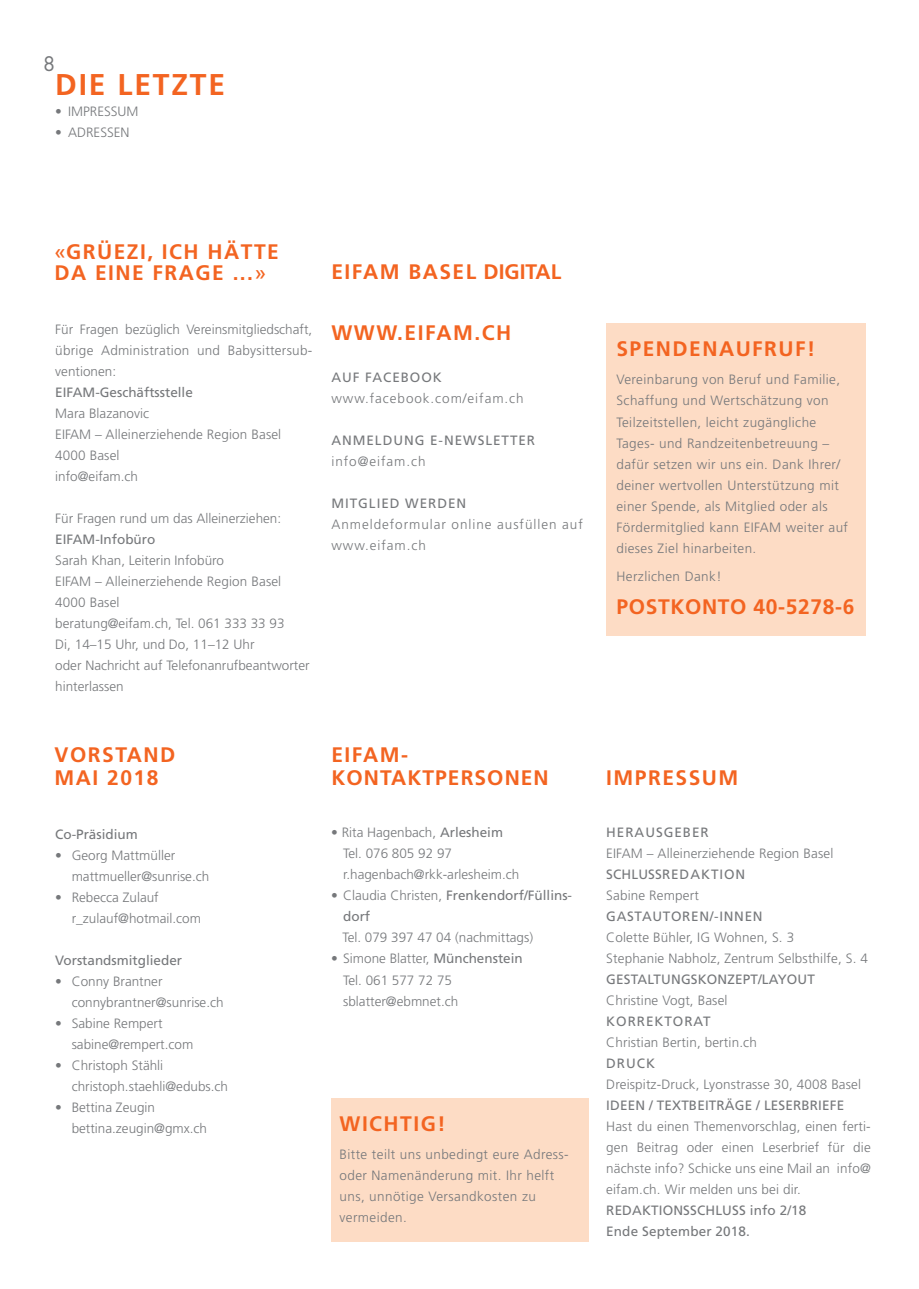
<style>
.page{position:relative;width:919px;height:1289px;background:#fff}
.page>*{position:absolute;margin:0;border:0;box-sizing:border-box;transform-origin:0 0}
.t1{font:700 30px "Frutiger";letter-spacing:.06em;color:#f36421}
.t2{font:700 21px/22.5px "Frutiger";letter-spacing:.07em;color:#f36421}
.t3{font:700 21px "Frutiger";letter-spacing:.03em;color:#f36421}
.t4{font:700 21px/22.5px "Frutiger";letter-spacing:.05em;color:#f36421}
.t5{font:19.5px "Futura";color:#76787b}
.t6{font:300 13.5px/21px "Frutiger";letter-spacing:.01em;color:#76787b}
.t7{font:300 13.5px/21px "Frutiger";letter-spacing:.03em;color:#76787b}
.t8{font:13.5px/21px "Frutiger";letter-spacing:.01em;color:#76787b}
.t9{font:300 13.5px/21px "Frutiger";letter-spacing:.07em;color:#76787b}
.t10{font:13.5px "Frutiger";letter-spacing:.07em;color:#76787b}
.s1{font-weight:400}
.s2{font-weight:300}
</style>
<div class="page">
<div style="left:331px;top:1098px;width:257px;height:143px;background:#fddcc5"></div>
<div style="left:606px;top:323px;width:259px;height:313px;background:#fddcc5"></div>
<h3 class="t5" style="left:43px;top:50px;width:14px">8</h3>
<h1 class="t1" style="left:55px;top:67px;width:167px">DIE LETZTE</h1>
<p class="t6" style="left:55px;top:101px;width:85px">• I mpressum</p>
<p class="t6" style="left:55px;top:122px;width:76px">• Adressen</p>
<h2 class="t2" style="left:54px;top:241px;width:223px;line-height:21px"><span class="s1">«</span>GRÜEZI, ICH HÄTTE<br>DA EINE FRAGE ...<span class="s1">»</span></h2>
<p class="t6" style="left:55px;top:319px;width:258px;text-align:justify">Für Fragen bezüglich Vereinsmitgliedschaft, übrige Administration und Babysittersub&shy;ventionen:</p>
<p class="t8" style="left:55px;top:381px;width:9px">EIFAM</p>
<p class="t8" style="left:95px;top:381px;width:99px">-GESCHÄFTSSTELLE</p>
<p class="t6" style="left:55px;top:403px;width:227px">Mara Blazanovic<br>eifam – Alleinerziehende Region Basel<br>4000 Basel<br>info@eifam.ch</p>
<p class="t6" style="left:55px;top:508px;width:227px">Für Fragen rund um das Alleinerziehen:</p>
<p class="t8" style="left:55px;top:528px;width:101px">EIFAM-INFOBÜRO</p>
<p class="t6" style="left:55px;top:550px;width:256px">Sarah Khan, Leiterin Infobüro<br>eifam – Alleinerziehende Region Basel<br>4000 Basel<br>beratung@eifam.ch, Tel. 061 333 33 93<br>Di, 14–15 Uhr, und Do, 11–12 Uhr<br>oder Nachricht auf Telefonanrufbeantworter hinterlassen</p>
<h2 class="t2" style="left:331px;top:260px;width:28px">EIFAM</h2>
<h2 class="t2" style="left:408px;top:260px;width:15px">BAS</h2>
<h2 class="t2" style="left:452px;top:260px;width:58px">EL DIGITA</h2>
<h2 class="t2" style="left:550px;top:260px;width:12px">L</h2>
<h2 class="t2" style="left:331px;top:321px;width:23px">WWW</h2>
<h2 class="t2" style="left:397px;top:321px;width:115px">.EIFAM.CH</h2>
<p class="t10" style="left:331px;top:369px;width:112px">AUF FACEBOOK</p>
<p class="t9" style="left:331px;top:387px;width:194px">www.facebook.com/eifam.ch</p>
<p class="t8" style="left:331px;top:429px;width:22px">ANME</p>
<p class="t8" style="left:375px;top:429px;width:19px">LDUNG</p>
<p class="t8" style="left:430px;top:429px;width:35px">E-NEWSLETTER</p>
<p class="t6" style="left:331px;top:450px;width:96px">info@eifam.ch</p>
<p class="t8" style="left:331px;top:492px;width:22px">MITG</p>
<p class="t8" style="left:369px;top:492px;width:16px">LIED</p>
<p class="t8" style="left:405px;top:492px;width:11px">WERDEN</p>
<p class="t9" style="left:331px;top:513px;width:253px">Anmeldeformular online ausfüllen auf www.eifam.ch</p>
<h2 class="t2" style="left:55px;top:743px;width:119px">VORSTAND<br>MAI 2018</h2>
<p class="t8" style="left:55px;top:823px;width:84px">CO-PRÄSIDIUM</p>
<p class="t6" style="left:72px;top:844px;width:139px;text-indent:-16px">• Georg Mattmüller mattmueller@sunrise.ch</p>
<p class="t6" style="left:72px;top:886px;width:131px;text-indent:-16px">• Rebecca Zulauf r_zulauf@hotmail.com</p>
<p class="t8" style="left:55px;top:949px;width:128px">VORSTANDSMITGLIEDER</p>
<p class="t6" style="left:72px;top:970px;width:153px;text-indent:-16px">• Conny Brantner connybrantner@sunrise.ch</p>
<p class="t6" style="left:72px;top:1012px;width:123px;text-indent:-16px">• Sabine Rempert sabine@rempert.com</p>
<p class="t6" style="left:72px;top:1054px;width:158px;text-indent:-16px">• C hristoph Stähli christoph.staehli@edubs.ch</p>
<p class="t6" style="left:72px;top:1096px;width:137px;text-indent:-16px">• Bettina Zeugin bettina.zeugin@gmx.ch</p>
<h2 class="t2" style="left:331px;top:743px;width:28px">EIFAM</h2>
<h2 class="t4" style="left:331px;top:743px;width:219px;text-indent:70px">-<br>KONTAKTPERSONEN</h2>
<p class="t6" style="left:331px;top:822px;width:173px">• Rita Hagenbach, <span class="s1">ARLESHEIM<br></span>Tel. 076 805 92 97</p>
<p class="t6" style="left:343px;top:864px;width:178px">r.hagenbach@rkk-arlesheim.ch</p>
<p class="t8" style="left:343px;top:885px;width:230px;text-indent:-12px"><span class="s2">• C laudia Christen,</span> FRENKENDORF/FÜLLINS-<br>DORF</p>
<p class="t6" style="left:342px;top:927px;width:192px">Tel. 079 397 47 04 (nachmittags)</p>
<p class="t6" style="left:331px;top:948px;width:193px">• Simone Blatter, <span class="s1">MÜNCHENSTEIN</span></p>
<p class="t6" style="left:331px;top:969px;width:122px">Tel. 061 577 72 75</p>
<p class="t6" style="left:343px;top:990px;width:117px">sblatter@ebmnet.ch</p>
<h2 class="t2" style="left:339px;top:1112px;width:107px">WICHTIG!</h2>
<p class="t7" style="left:339px;top:1144px;width:231px">Bitte teilt uns unbedingt eure Adress&shy;oder Namenänderung mit. Ihr helft uns, unnötige Versandkosten zu vermeiden.</p>
<h2 class="t2" style="left:616px;top:337px;width:200px">SPENDENAUFRUF!</h2>
<p class="t7" style="left:616px;top:369px;width:233px">Vereinbarung von Beruf und Familie, Schaffung und Wertschätzung von Teilzeitstellen, leicht zugängliche Tages- und Randzeitenbetreuung – dafür setzen wir uns ein. Dank Ihrer/ deiner wertvollen U nterstützung mit einer Spende, als M itglied oder als Fördermitglied kann EIFAM weiter auf dieses Ziel hinarbeiten.</p>
<p class="t6" style="left:616px;top:566px;width:107px">Herzlichen Dank!</p>
<h2 class="t3" style="left:616px;top:594px;width:239px">POSTKONTO 40-5278-6</h2>
<h2 class="t2" style="left:606px;top:765px;width:133px">IMPRESSUM</h2>
<p class="t8" style="left:606px;top:821px;width:21px">HERAUSGEBER</p>
<p class="t6" style="left:606px;top:842px;width:228px">eifam – Alleinerziehende Region Basel</p>
<p class="t8" style="left:606px;top:863px;width:75px">SCH LUSSREDAKTI</p>
<p class="t8" style="left:724px;top:863px;width:20px">ON</p>
<p class="t6" style="left:606px;top:884px;width:94px">Sabine Rempert</p>
<p class="t8" style="left:606px;top:905px;width:21px">GASTAUT</p>
<p class="t8" style="left:671px;top:905px;width:21px">OREN</p>
<p class="t8" style="left:709px;top:905px;width:25px">/-INNEN</p>
<p class="t6" style="left:606px;top:926px;width:263px">Colette Bühler, IG Wohnen, S. 3<br>Stephanie Nabholz, Zentrum Selbsthilfe, S. 4</p>
<p class="t8" style="left:606px;top:968px;width:210px">GESTALTUNGSKONZEPT/LAYOUT</p>
<p class="t6" style="left:606px;top:989px;width:123px">Christine Vogt, Basel</p>
<p class="t8" style="left:606px;top:1010px;width:32px">KORREKT</p>
<p class="t8" style="left:673px;top:1010px;width:21px">ORAT</p>
<p class="t6" style="left:606px;top:1031px;width:152px">Christian Bertin, bertin.ch</p>
<p class="t8" style="left:606px;top:1052px;width:21px">DRUCK</p>
<p class="t6" style="left:606px;top:1074px;width:256px">Dreispitz-Druck, Lyonstrasse 30, 4008 Basel</p>
<p class="t8" style="left:606px;top:1094px;width:239px">IDEEN / TEXTBEITRÄGE / LESERBRIEFE</p>
<p class="t6" style="left:606px;top:1116px;width:266px;text-align:justify">Hast du einen Themenvorschlag, einen ferti&shy;gen Beitrag oder einen Leserbrief für die nächste info? Schicke uns eine Mail an info@ eifam.ch. Wir melden uns bei dir.</p>
<p class="t8" style="left:606px;top:1199px;width:17px">REDAKTI</p>
<p class="t8" style="left:662px;top:1199px;width:20px">ONSSCH</p>
<p class="t8" style="left:715px;top:1199px;width:16px">LUSS</p>
<p class="t8" style="left:606px;top:1199px;width:202px;text-indent:143px">INFO 2/18<br>ENDE SEPTEMBER 2018.</p>
</div>
